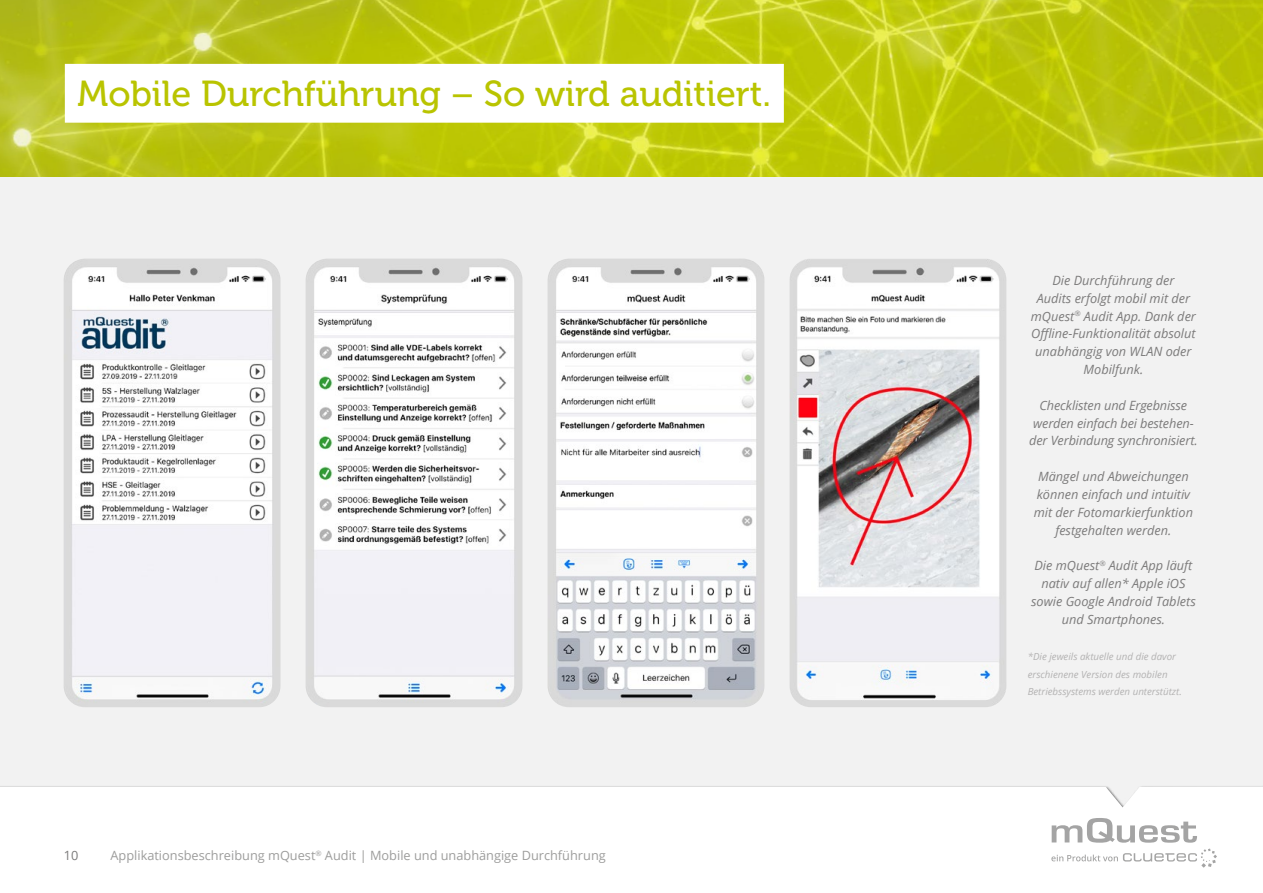
<style>
.page{position:relative;width:1263px;height:893px;background:#fff}
.page>*{position:absolute;margin:0;border:0;box-sizing:border-box;transform-origin:0 0}
.t1{font:36px "Museo 500";color:#b9c400}
.t2{font:italic 12.75px/17.9px "Open Sans";color:#7c7b7b;text-align:center}
.t3{font:12.75px "Open Sans";color:#9d9d9c}
.t4{font:12.75px "Open Sans";color:#7c7b7b}
.t5{font:italic 9.75px/17.9px "Open Sans";color:#b3b2b2}
</style>
<div class="page">
<img style="left:0;top:0;width:1263px;height:178px">
<div style="left:0;top:178px;width:1263px;height:637px;background:#f2f2f2"></div>
<div style="left:65px;top:64px;width:719px;height:59px;background:#fff"></div>
<img style="left:64px;top:259px;width:216px;height:448px">
<img style="left:306px;top:259px;width:216px;height:448px">
<img style="left:789px;top:259px;width:217px;height:448px">
<img style="left:548px;top:259px;width:216px;height:448px">
<svg style="left:0;top:787px;width:1263px;height:81px"></svg>
<svg style="left:1051px;top:818px;width:166px;height:49px"></svg>
<h1 class="t1" style="left:78px;top:74px;width:695px">Mobile Durchführung – So wird auditiert.</h1>
<p class="t4" style="left:64px;top:846px;width:16px">10</p>
<p class="t3" style="left:111px;top:846px;width:497px">Applikationsbeschreibung mQuest<sup>®</sup> Audit | Mobile und unabhängige Durchführung</p>
<p class="t2" style="left:1031px;top:271px;width:167px">Die Durchführung der<br>Audits erfolgt mobil mit der mQuest<sup>®</sup> Audit App. Dank der<br>Offline-Funktionalität absolut unabhängig von WLAN oder<br>Mobilfunk.</p>
<p class="t2" style="left:1029px;top:396px;width:170px">Checklisten und Ergebnisse werden einfach bei bestehen&shy;der Verbindung synchronisiert.</p>
<p class="t2" style="left:1034px;top:467px;width:161px">Mängel und Abweichungen können einfach und intuitiv mit der Fotomarkierfunktion festgehalten werden.</p>
<p class="t2" style="left:1031px;top:557px;width:166px">Die mQuest<sup>®</sup> Audit App läuft nativ auf allen* Apple iOS sowie Google Android Tablets und Smartphones.</p>
<p class="t5" style="left:1028px;top:647px;width:156px">*Die jeweils aktuelle und die davor erschienene Version des mobilen<br>Betriebssystems werden unterstützt.</p>
</div>
